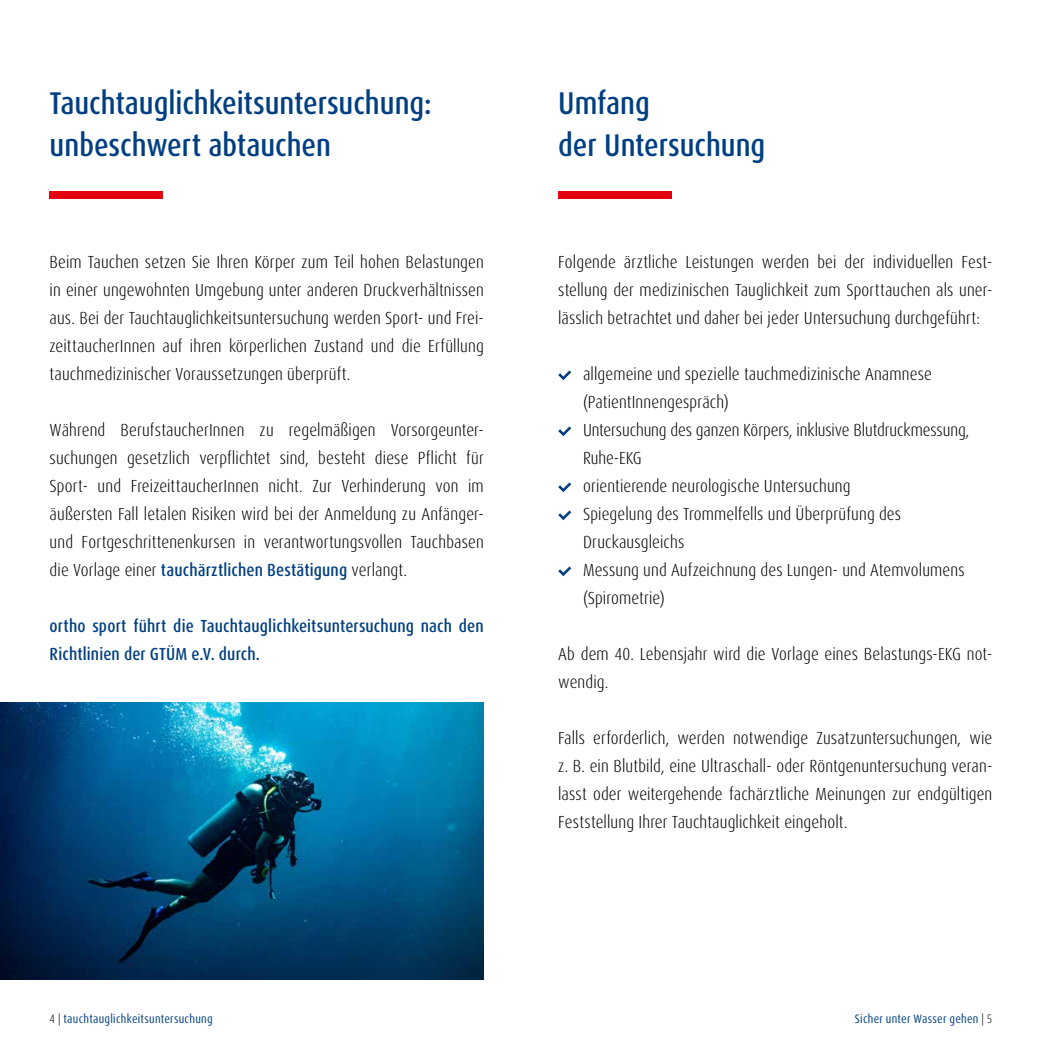
<style>
.page{position:relative;width:1042px;height:1042px;background:#fff}
.page>*{position:absolute;margin:0;border:0;box-sizing:border-box;transform-origin:0 0}
.t1{font:500 condensed 31.5px/42px "Dax OT";color:#003f82}
.t2{font:300 condensed 17.5px/28px "Dax OT";letter-spacing:.01em;color:#000;text-align:justify}
.t3{font:500 condensed 17.5px/28px "Dax OT";letter-spacing:.01em;color:#003f82}
.t4{font:condensed 12.25px "Dax OT";letter-spacing:.02em;color:#003f82}
.s1{font-weight:500;color:#003f82}
.s2{font-weight:300;color:#000}
</style>
<div class="page">
<div style="left:50px;top:192px;width:113px;height:7px;background:#e3000f"></div>
<div style="left:558px;top:191px;width:113px;height:7px;background:#e3000f"></div>
<svg style="left:558px;top:370px;width:13px;height:10px"></svg>
<svg style="left:558px;top:426px;width:13px;height:10px"></svg>
<svg style="left:558px;top:482px;width:13px;height:10px"></svg>
<svg style="left:558px;top:510px;width:13px;height:10px"></svg>
<svg style="left:558px;top:566px;width:13px;height:10px"></svg>
<img style="left:0;top:702px;width:484px;height:278px">
<h1 class="t1" style="left:50px;top:82px;width:383px">Tauchtauglichkeitsuntersuchung: unbeschwert abtauchen</h1>
<p class="t2" style="left:50px;top:248px;width:436px">Beim Tauchen setzen Sie Ihren Körper zum Teil hohen Belastungen in einer ungewohnten Umgebung unter anderen Druckverhältnissen aus. Bei der Tauchtauglichkeitsuntersuchung werden Sport- und Frei&shy;zeittaucherInnen auf ihren körperlichen Zustand und die Erfüllung tauchmedizinischer Voraussetzungen überprüft.</p>
<p class="t2" style="left:50px;top:416px;width:436px">Während BerufstaucherInnen zu regelmäßigen Vorsorgeunter&shy;suchungen gesetzlich verpflichtet sind, besteht diese Pflicht für Sport- und FreizeittaucherInnen nicht. Zur Verhinderung von im äußersten Fall letalen Risiken wird bei der Anmeldung zu Anfänger&shy;und Fortgeschrittenenkursen in verantwortungsvollen Tauchbasen die Vorlage einer <span class="s1">tauchärztlichen Bestätigung</span> verlangt.</p>
<p class="t3" style="left:50px;top:612px;width:436px">ortho sport führt die Tauchtauglichkeitsuntersuchung nach den<br>Richtlinien der GTÜM e.V. durch.</p>
<h1 class="t1" style="left:558px;top:82px;width:209px">Umfang<br>der Untersuchung</h1>
<p class="t2" style="left:558px;top:248px;width:436px">Folgende ärztliche Leistungen werden bei der individuellen Fest&shy;stellung der medizinischen Tauglichkeit zum Sporttauchen als uner&shy;lässlich betrachtet und daher bei jeder Untersuchung durchgeführt:</p>
<p class="t2" style="left:583px;top:360px;width:388px;text-align:left">allgemeine und spezielle tauchmedizinische Anamnese (PatientInnengespräch)<br>Untersuchung des ganzen Körpers, inklusive Blutdruckmessung, Ruhe-EKG<br>orientierende neurologische Untersuchung<br>Spiegelung des Trommelfells und Überprüfung des Druckausgleichs<br>Messung und Aufzeichnung des Lungen- und Atemvolumens (Spirometrie)</p>
<p class="t2" style="left:558px;top:640px;width:436px">Ab dem 40. Lebensjahr wird die Vorlage eines Belastungs-EKG not&shy;wendig.</p>
<p class="t2" style="left:558px;top:724px;width:436px">Falls erforderlich, werden notwendige Zusatzuntersuchungen, wie z. B. ein Blutbild, eine Ultraschall- oder Röntgenuntersuchung veran&shy;lasst oder weitergehende fachärztliche Meinungen zur endgültigen Feststellung Ihrer Tauchtauglichkeit eingeholt.</p>
<p class="t4" style="left:50px;top:1011px;width:165px"><span class="s2">4 |</span> tauchtauglichkeitsuntersuchung</p>
<p class="t4" style="left:855px;top:1011px;width:139px">Sicher unter Wasser gehen <span class="s2">| 5</span></p>
</div>
